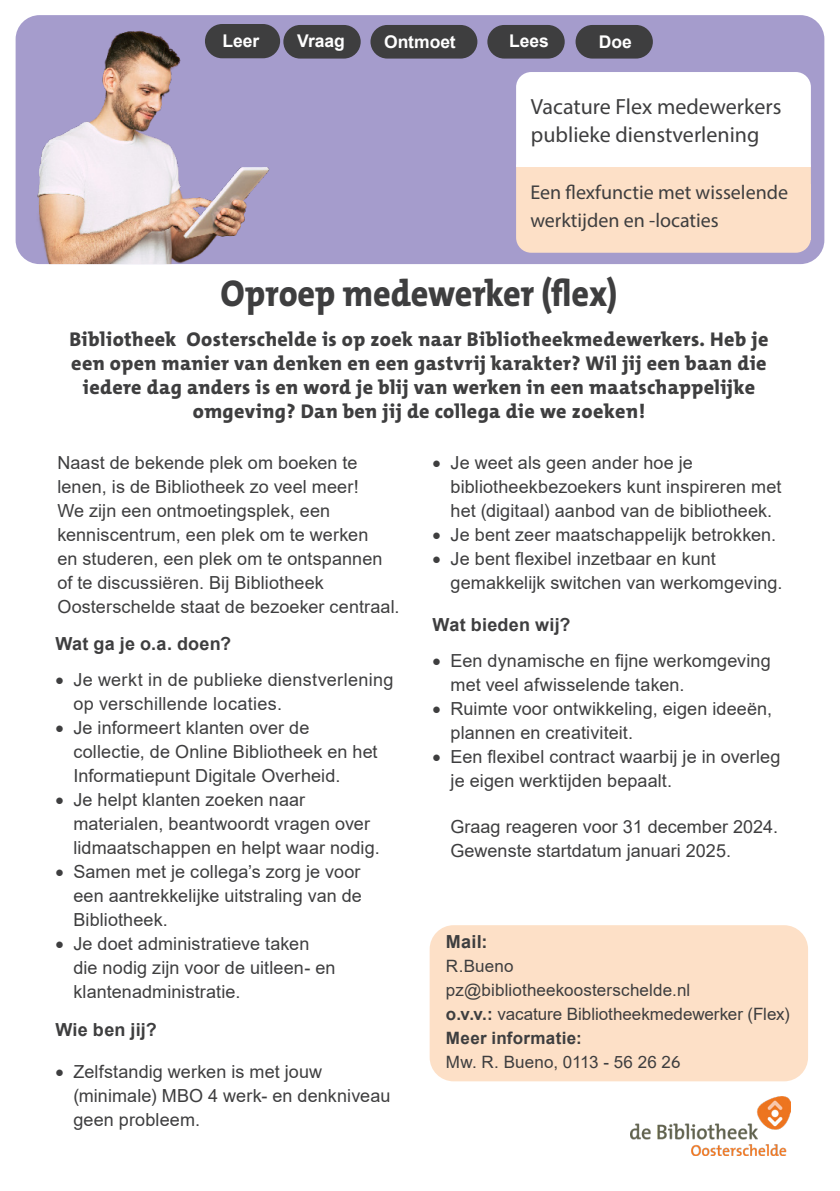
<style>
.page{position:relative;width:840px;height:1191px;background:#fff}
.page>*{position:absolute;margin:0;border:0;box-sizing:border-box;transform-origin:0 0}
.t1{font:800 37.4px "The Mix C5";color:#3e3e3f;scale:.91 1}
.t2{font:22px "Myriad Pro";color:#3e3e3f}
.t3{font:800 20px/24px "The Mix C5";letter-spacing:.02em;color:#3e3e3f;text-align:center}
.t4{font:20px/28px "Myriad Pro";color:#3e3e3f}
.t5{font:18px/24px "Arial";letter-spacing:.005em;color:#3e3e3f}
.t6{font:700 18px "Arial";letter-spacing:.015em;color:#3e3e3f}
.t7{font:700 17.4px "Arial";letter-spacing:-.005em;color:#fff}
.t8{font:17px "Arial";letter-spacing:.005em;color:#3e3e3f}
.t9{font:700 17px "Arial";letter-spacing:.015em;color:#3e3e3f}
.s1{font-weight:700}
</style>
<div class="page">
<div style="left:16px;top:15px;width:807px;height:249px;background:#a59ccc;border-radius:24px"></div>
<img style="left:16px;top:15px;width:271px;height:249px">
<div style="left:283px;top:25px;width:77px;height:34px;background:#3e3e3f;border-radius:17px"></div>
<div style="left:370px;top:25px;width:107px;height:34px;background:#3e3e3f;border-radius:17px"></div>
<div style="left:487px;top:25px;width:77px;height:34px;background:#3e3e3f;border-radius:17px"></div>
<div style="left:575px;top:25px;width:77px;height:34px;background:#3e3e3f;border-radius:17px"></div>
<div style="left:205px;top:24px;width:75px;height:34px;background:#3e3e3f;border-radius:17px"></div>
<div style="left:429px;top:925px;width:378px;height:156px;background:#fde0c7;border-radius:24px"></div>
<img style="left:630px;top:1096px;width:160px;height:59px">
<svg style="left:516px;top:72px;width:294px;height:181px;background:#fdf0e6"></svg>
<div style="left:530px;top:184px;width:280px;height:56px;background:#fde0c7"></div>
<div style="left:530px;top:98px;width:278px;height:55px;background:#fff"></div>
<p class="t7" style="left:222px;top:28px;width:38px">Leer</p>
<p class="t7" style="left:297px;top:28px;width:49px">Vraag</p>
<p class="t7" style="left:384px;top:29px;width:73px">Ontmoet</p>
<p class="t7" style="left:509px;top:28px;width:41px">Lees</p>
<p class="t7" style="left:598px;top:29px;width:34px">Doe</p>
<p class="t2" style="left:530px;top:93px;width:252px">Vacature Flex medewerkers</p>
<p class="t2" style="left:530px;top:121px;width:230px">publieke dienstverlening</p>
<p class="t4" style="left:530px;top:178px;width:259px">Een flexfunctie met wisselende werktijden en -locaties</p>
<p class="t1" style="left:220px;top:269px;width:437px">Oproep medewerker (flex)</p>
<p class="t3" style="left:69px;top:327px;width:700px">Bibliotheek Oosterschelde is op zoek naar Bibliotheekmedewerkers. Heb je een open manier van denken en een gastvrij karakter? Wil jij een baan die iedere dag anders is en word je blij van werken in een maatschappelijke omgeving? Dan ben jij de collega die we zoeken!</p>
<p class="t5" style="left:57px;top:450px;width:343px">Naast de bekende plek om boeken te lenen, is de Bibliotheek zo veel meer!<br>We zijn een ontmoetingsplek, een kenniscentrum, een plek om te werken<br>en studeren, een plek om te ontspannen of te discussiëren. Bij Bibliotheek Oosterschelde staat de bezoeker centraal.</p>
<p class="t6" style="left:55px;top:631px;width:177px">Wat ga je o.a. doen?</p>
<p class="t5" style="left:73px;top:668px;width:321px;text-indent:-18px">• Je werkt in de publieke dienstverlening op verschillende locaties.</p>
<p class="t5" style="left:73px;top:716px;width:305px;text-indent:-18px">• Je informeert klanten over de collectie, de Online Bibliotheek en het<br>Informatiepunt Digitale Overheid.</p>
<p class="t5" style="left:73px;top:788px;width:308px;text-indent:-18px">• Je helpt klanten zoeken naar materialen, beantwoordt vragen over lidmaatschappen en helpt waar nodig.</p>
<p class="t5" style="left:73px;top:860px;width:290px;text-align:justify;text-indent:-18px">• Samen met je collega’s zorg je voor een aantrekkelijke uitstraling van de Bibliotheek.</p>
<p class="t5" style="left:73px;top:932px;width:263px;text-indent:-18px">• Je doet administratieve taken die nodig zijn voor de uitleen- en klantenadministratie.</p>
<p class="t6" style="left:55px;top:1016px;width:103px">Wie ben jij?</p>
<p class="t5" style="left:73px;top:1059px;width:318px;text-indent:-18px">• Zelfstandig werken is met jouw (minimale) MBO 4 werk- en denkniveau geen probleem.</p>
<p class="t5" style="left:450px;top:451px;width:332px;text-indent:-18px">• Je weet als geen ander hoe je bibliotheekbezoekers kunt inspireren met het (digitaal) aanbod van de bibliotheek.</p>
<p class="t5" style="left:432px;top:523px;width:345px">• Je bent zeer maatschappelijk betrokken.</p>
<p class="t5" style="left:450px;top:547px;width:333px;text-indent:-18px">• Je bent flexibel inzetbaar en kunt gemakkelijk switchen van werkomgeving.</p>
<p class="t6" style="left:432px;top:612px;width:139px">Wat bieden wij?</p>
<p class="t5" style="left:450px;top:649px;width:321px;text-indent:-18px">• Een dynamische en fijne werkomgeving met veel afwisselende taken.</p>
<p class="t5" style="left:450px;top:697px;width:323px;text-indent:-18px">• Ruimte voor ontwikkeling, eigen ideeën, plannen en creativiteit.</p>
<p class="t5" style="left:450px;top:745px;width:331px;text-indent:-18px">• Een flexibel contract waarbij je in overleg je eigen werktijden bepaalt.</p>
<p class="t5" style="left:450px;top:814px;width:329px">Graag reageren voor 31 december 2024.<br>Gewenste startdatum januari 2025.</p>
<p class="t6" style="left:445px;top:929px;width:43px">Mail:</p>
<p class="t8" style="left:445px;top:954px;width:69px">R.Bueno</p>
<p class="t8" style="left:445px;top:978px;width:246px">pz@bibliotheekoosterschelde.nl</p>
<p class="t8" style="left:445px;top:1002px;width:345px"><span class="s1">o.v.v.:</span> vacature Bibliotheekmedewerker (Flex)</p>
<p class="t9" style="left:445px;top:1026px;width:137px">Meer informatie:</p>
<p class="t8" style="left:445px;top:1050px;width:236px">Mw. R. Bueno, 0113 - 56 26 26</p>
</div>
